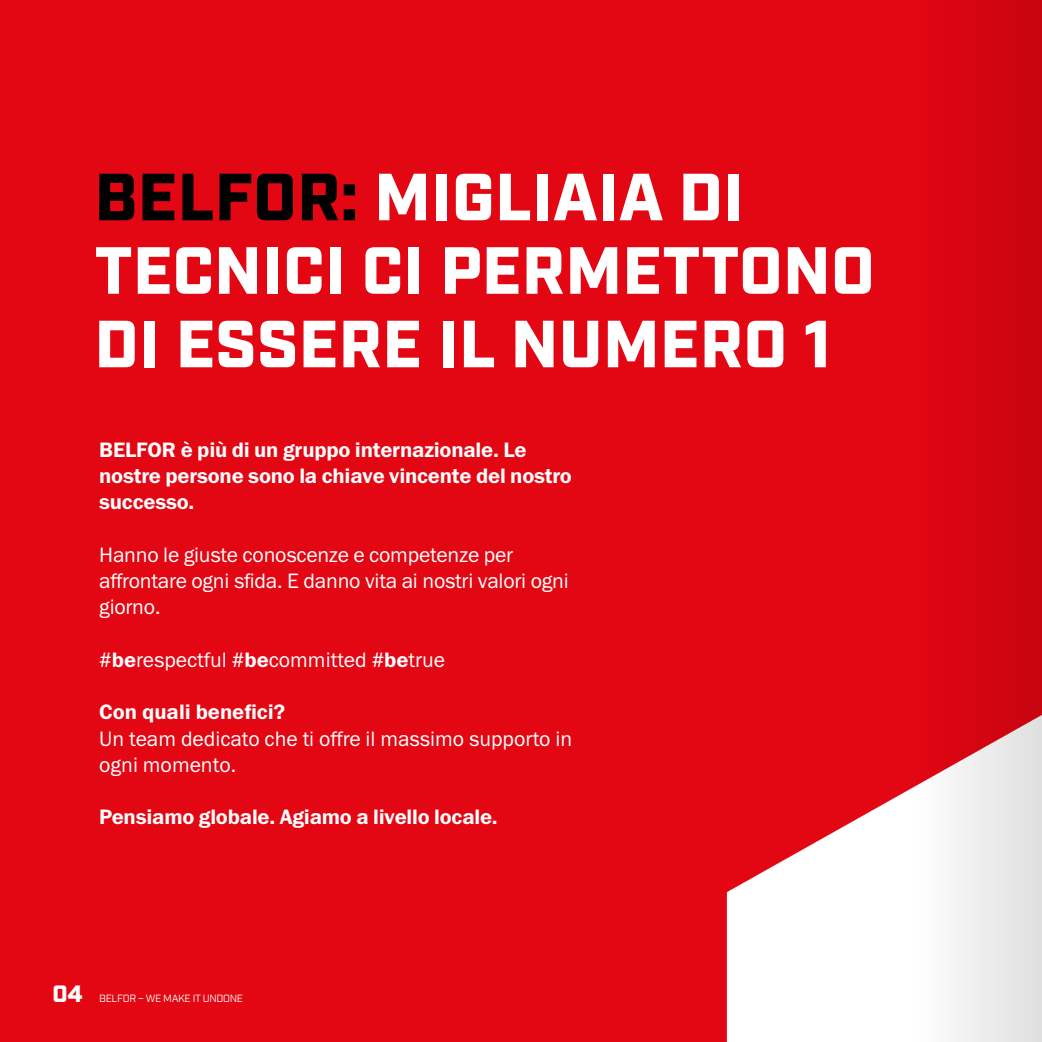
<style>
.page{position:relative;width:1042px;height:1042px;background:#fff}
.page>*{position:absolute;margin:0;border:0;box-sizing:border-box;transform-origin:0 0}
.t1{font:900 66.5px/73.5px "Industry";letter-spacing:.01em;color:#fff}
.t2{font:900 23.62px "Industry";color:#fff}
.t3{font:21px/26.2px "Franklin Gothic Book ITC";letter-spacing:-.01em;color:#fff}
.t4{font:21px/26.2px "Franklin Gothic Demi ITC";letter-spacing:-.01em;color:#fff}
.t5{font:10.5px "Industry";letter-spacing:-.03em;color:#fff}
.s1{color:#000}
.s2{font-family:"Franklin Gothic Demi ITC"}
</style>
<div class="page">
<div style="left:0;top:0;width:753px;height:1042px;background:#e30613"></div>
<svg style="left:753px;top:0;width:289px;height:1042px;fill:#e30613"></svg>
<h1 class="t1" style="left:95px;top:164px;width:781px"><span class="s1">BELFOR:</span> MIGLIAIA DI<br>TECNICI CI PERMETTONO<br>DI ESSERE IL NUMERO 1</h1>
<p class="t4" style="left:99px;top:437px;width:474px">BELFOR è più di un gruppo internazionale. Le nostre persone sono la chiave vincente del nostro successo.</p>
<p class="t3" style="left:99px;top:541px;width:471px">Hanno le giuste conoscenze e competenze per affrontare ogni sfida. E danno vita ai nostri valori ogni giorno.</p>
<p class="t3" style="left:99px;top:646px;width:347px">#<span class="s2">be</span>respectful #<span class="s2">be</span>committed #<span class="s2">be</span>true</p>
<p class="t4" style="left:99px;top:700px;width:187px">Con quali benefici?</p>
<p class="t3" style="left:99px;top:725px;width:474px">Un team dedicato che ti offre il massimo supporto in ogni momento.</p>
<p class="t4" style="left:99px;top:805px;width:400px">Pensiamo globale. Agiamo a livello locale.</p>
<p class="t2" style="left:52px;top:980px;width:32px">04</p>
<p class="t5" style="left:99px;top:992px;width:145px">BELFOR – WE MAKE IT UNDONE</p>
</div>
